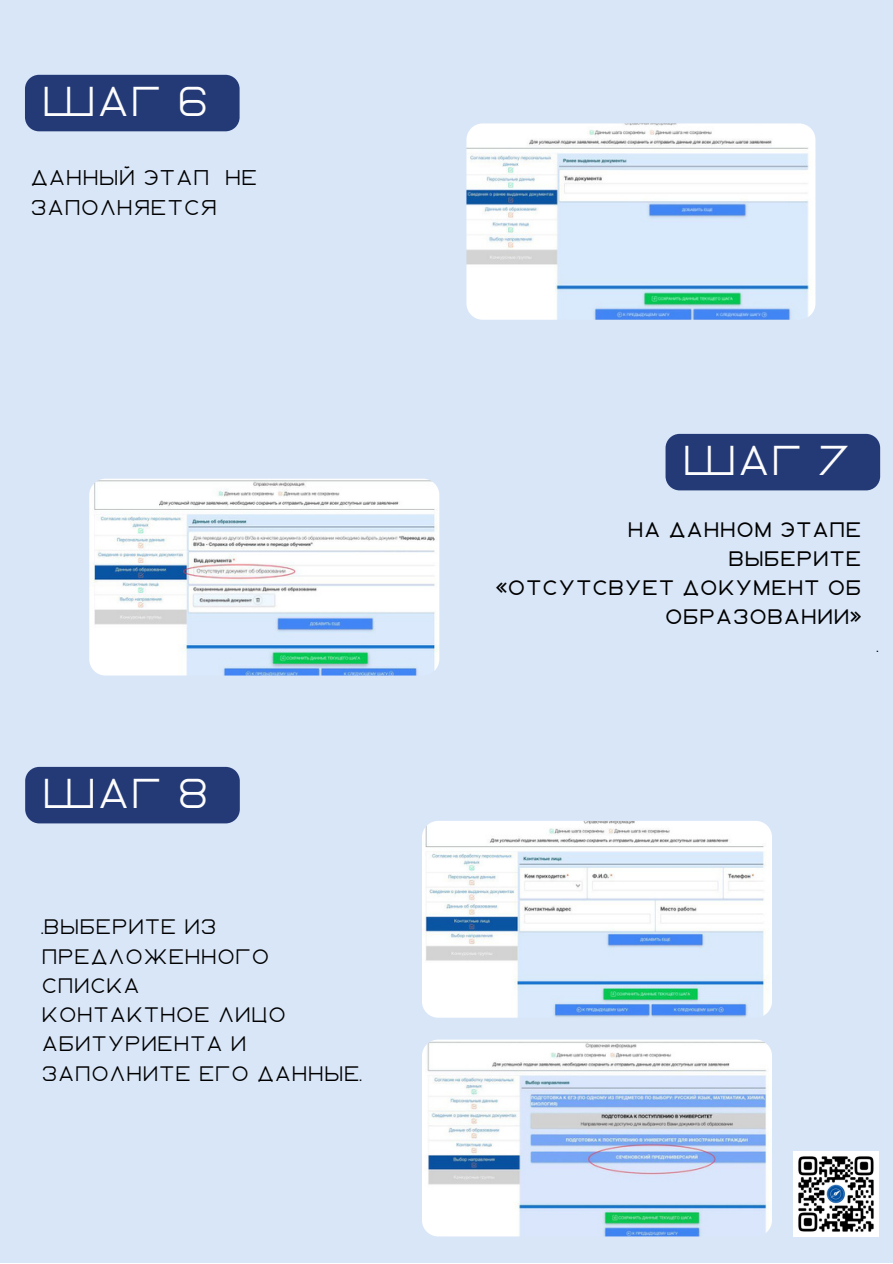
<style>
.page{position:relative;width:893px;height:1264px;background:#fff}
.page>*{position:absolute;margin:0;border:0;box-sizing:border-box;transform-origin:0 0}
.t1{font:800 41.7px "Ablation";color:#fdfdfd}
.t2{font:800 21.3px/29.8px "Ablation";color:#000}
.t3{font:800 21px/29.2px "Ablation";color:#000}
.t4{font:900 21px/29.2px "Ablation";color:#000;text-align:right}
.t5{font:800 18px "Ablation";color:#000}
</style>
<div class="page">
<div style="left:0;top:0;width:892px;height:1262px;background:#d9e6f8"></div>
<img style="left:793px;top:1151px;width:85px;height:84px">
<img style="left:466px;top:123px;width:349px;height:197px;border-radius:16px">
<img style="left:89px;top:478px;width:350px;height:197px;border-radius:16px">
<img style="left:422px;top:820px;width:350px;height:197px;border-radius:16px">
<img style="left:422px;top:1039px;width:350px;height:197px;border-radius:16px">
<div style="left:25px;top:75px;width:214px;height:56px;background:#243a76"></div>
<div style="left:665px;top:434px;width:215px;height:56px;background:#243a76"></div>
<div style="left:25px;top:767px;width:215px;height:56px;background:#243a76"></div>
<h1 class="t1" style="left:42px;top:83px;width:168px">Шаг 6</h1>
<p class="t2" style="left:31px;top:163px;width:229px">Данный этап не заполняется</p>
<h1 class="t1" style="left:42px;top:775px;width:168px">Шаг 8</h1>
<p class="t3" style="left:42px;top:913px;width:321px">.Выберите из предложенного списка<br>контактное лицо абитуриента и заполните его данные.</p>
<h1 class="t1" style="left:682px;top:442px;width:168px">Шаг 7</h1>
<p class="t4" style="left:495px;top:515px;width:368px">На данном этапе выберите<br>«Отсутсвует документ об образовании»</p>
<p class="t5" style="left:876px;top:637px;width:3px">.</p>
</div>
